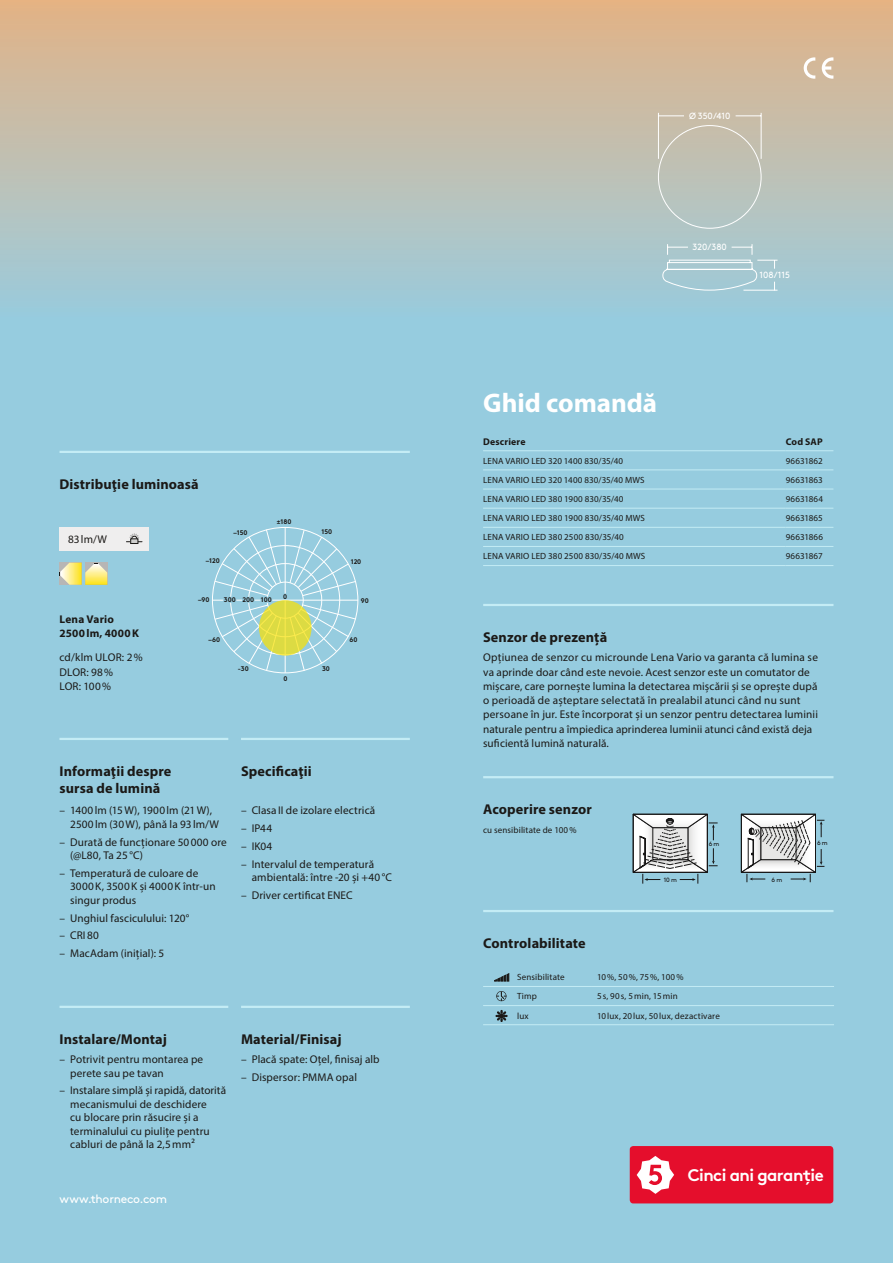
<style>
.page{position:relative;width:893px;height:1263px;background:#96ccdf}
.page>*{position:absolute;margin:0;border:0;box-sizing:border-box;transform-origin:0 0}
.Subheadline_white_18{font:700 27px "Myriad Pro";letter-spacing:-.005em;color:#fff}
.t1{font:700 16.8px "Brown";letter-spacing:-.035em;color:#fff}
.Headline_Running_Tex{font:700 14.25px/16.5px "Myriad Pro";letter-spacing:.01em;color:#1b1917}
.t2{font:12px "Brown";letter-spacing:-.02em;color:#fff}
.Running_Text_7_5pt{font:11.25px/13.5px "Myriad Pro";letter-spacing:.01em;color:#1b1917}
.Running_Text_Bold_7{font:700 11.25px/14.2px "Myriad Pro";letter-spacing:.015em;color:#1b1917}
.LVK_Lm_W_7_5pt{font:11.25px "Myriad Pro";color:#1b1917}
.Table_Headline_6_5pt{font:700 9.75px "Myriad Pro";letter-spacing:.02em;color:#1b1917}
.Table_Text_6pt{font:9px "Myriad Pro";letter-spacing:.015em;color:#1b1917}
.t3{font:9px "Brown";color:#fff}
.Caption_6pt{font:9px "Myriad Pro";letter-spacing:.015em;color:#1b1917}
.t4{font:700 6.75px "Brown";color:#1b1917}
.t5{font:6.15px "Brown";color:#161515}
</style>
<div class="page">
<div style="left:0;top:0;width:893px;height:317px;background:linear-gradient(to bottom,#e3b386,#9bccdd)"></div>
<svg style="left:658px;top:112px;width:119px;height:179px"></svg>
<svg style="left:632px;top:814px;width:86px;height:70px"></svg>
<svg style="left:741px;top:814px;width:83px;height:68px"></svg>
<hr style="left:59px;top:738px;width:169px;height:2px;background:#c4ecf5">
<hr style="left:241px;top:738px;width:169px;height:2px;background:#c4ecf5">
<hr style="left:60px;top:451px;width:350px;height:2px;background:#c4ecf5">
<hr style="left:60px;top:1006px;width:168px;height:2px;background:#c4ecf5">
<hr style="left:241px;top:1006px;width:169px;height:2px;background:#c4ecf5">
<hr style="left:483px;top:604px;width:350px;height:2px;background:#c4ecf5">
<hr style="left:483px;top:776px;width:350px;height:2px;background:#c4ecf5">
<hr style="left:483px;top:910px;width:350px;height:2px;background:#c4ecf5">
<svg style="left:60px;top:563px;width:47px;height:22px"></svg>
<hr style="left:285px;top:527px;width:1px;height:66px;background:#fff">
<hr style="left:285px;top:600px;width:1px;height:73px;background:#fff">
<hr style="left:272px;top:600px;width:86px;height:1px;background:#fff">
<svg style="left:212px;top:529px;width:145px;height:143px"></svg>
<svg style="left:259px;top:600px;width:53px;height:56px;fill:#dcdb43"></svg>
<div style="left:60px;top:527px;width:89px;height:24px;background:#efeeee"></div>
<svg style="left:126px;top:534px;width:16px;height:10px"></svg>
<hr style="left:483px;top:986px;width:108px;height:1px;background:#c4ecf5">
<hr style="left:591px;top:986px;width:243px;height:1px;background:#c4ecf5">
<hr style="left:483px;top:1005px;width:108px;height:1px;background:#c4ecf5">
<hr style="left:591px;top:1005px;width:243px;height:1px;background:#c4ecf5">
<hr style="left:483px;top:1024px;width:108px;height:1px;background:#c4ecf5">
<hr style="left:591px;top:1024px;width:243px;height:1px;background:#c4ecf5">
<svg style="left:496px;top:1010px;width:11px;height:12px"></svg>
<svg style="left:496px;top:991px;width:10px;height:10px"></svg>
<svg style="left:494px;top:973px;width:15px;height:8px"></svg>
<hr style="left:483px;top:450px;width:303px;height:1px;background:#c4ecf5">
<hr style="left:786px;top:450px;width:47px;height:1px;background:#c4ecf5">
<hr style="left:483px;top:469px;width:303px;height:1px;background:#c4ecf5">
<hr style="left:786px;top:469px;width:47px;height:1px;background:#c4ecf5">
<hr style="left:483px;top:489px;width:303px;height:1px;background:#c4ecf5">
<hr style="left:786px;top:489px;width:47px;height:1px;background:#c4ecf5">
<hr style="left:483px;top:508px;width:303px;height:1px;background:#c4ecf5">
<hr style="left:786px;top:508px;width:47px;height:1px;background:#c4ecf5">
<hr style="left:483px;top:527px;width:303px;height:1px;background:#c4ecf5">
<hr style="left:786px;top:527px;width:47px;height:1px;background:#c4ecf5">
<hr style="left:483px;top:546px;width:303px;height:1px;background:#c4ecf5">
<hr style="left:786px;top:546px;width:47px;height:1px;background:#c4ecf5">
<hr style="left:786px;top:565px;width:47px;height:1px;background:#c4ecf5">
<hr style="left:483px;top:565px;width:303px;height:1px;background:#c4ecf5">
<svg style="left:804px;top:57px;width:11px;height:22px"></svg>
<svg style="left:822px;top:57px;width:11px;height:22px"></svg>
<div style="left:630px;top:1146px;width:203px;height:57px;background:#e50e2c;border-radius:3px"></div>
<svg style="left:637px;top:1156px;width:37px;height:38px"></svg>
<p class="Headline_Running_Tex" style="left:60px;top:475px;width:141px">Distribuţie luminoasă</p>
<p class="LVK_Lm_W_7_5pt" style="left:68px;top:532px;width:41px">83lm/W</p>
<p class="t4" style="left:233px;top:527px;width:16px">–150</p>
<p class="t4" style="left:277px;top:516px;width:16px">±180</p>
<p class="t4" style="left:322px;top:526px;width:12px">150</p>
<p class="Running_Text_Bold_7" style="left:60px;top:612px;width:81px">Lena Vario<br>2500lm, 4000K</p>
<p class="Running_Text_7_5pt" style="left:60px;top:650px;width:85px;line-height:14.2px">cd/klm ULOR: 2%<br>DLOR: 98%<br>LOR: 100%</p>
<p class="t4" style="left:206px;top:555px;width:16px">–120</p>
<p class="t4" style="left:351px;top:556px;width:12px">120</p>
<p class="t4" style="left:198px;top:594px;width:13px">–90</p>
<p class="t4" style="left:361px;top:595px;width:10px">90</p>
<p class="t4" style="left:209px;top:634px;width:13px">–60</p>
<p class="t4" style="left:283px;top:591px;width:6px">0</p>
<p class="t4" style="left:224px;top:594px;width:49px">300 200 100</p>
<p class="t4" style="left:350px;top:634px;width:10px">60</p>
<p class="t4" style="left:238px;top:663px;width:13px">-30</p>
<p class="t4" style="left:284px;top:673px;width:6px">0</p>
<p class="t4" style="left:322px;top:663px;width:9px">30</p>
<p class="Headline_Running_Tex" style="left:60px;top:762px;width:113px">Informaţii despre sursa de lumină</p>
<p class="Running_Text_7_5pt" style="left:70px;top:803px;width:150px;text-indent:-11px">– 1400lm (15W), 1900lm (21W),<br>2500lm (30W), până la 93lm/W</p>
<p class="Running_Text_7_5pt" style="left:70px;top:835px;width:158px;text-indent:-11px">– Durată de funcționare 50000 ore (@L80, Ta 25°C)</p>
<p class="Running_Text_7_5pt" style="left:70px;top:866px;width:147px;text-indent:-11px">– Temperatură de culoare de<br>3000K, 3500K și 4000K într-un singur produs</p>
<p class="Running_Text_7_5pt" style="left:60px;top:911px;width:131px">– Unghiul fasciculului: 120°</p>
<p class="Running_Text_7_5pt" style="left:60px;top:928px;width:41px">– CRI80</p>
<p class="Running_Text_7_5pt" style="left:60px;top:946px;width:106px">– MacAdam (inițial): 5</p>
<p class="Headline_Running_Tex" style="left:241px;top:762px;width:72px">Specificaţii</p>
<p class="Running_Text_7_5pt" style="left:241px;top:803px;width:136px">– Clasa II de izolare electrică</p>
<p class="Running_Text_7_5pt" style="left:241px;top:821px;width:33px">– IP44</p>
<p class="Running_Text_7_5pt" style="left:241px;top:839px;width:33px">– IK04</p>
<p class="Running_Text_7_5pt" style="left:252px;top:857px;width:142px;text-indent:-11px">– Intervalul de temperatură ambientală: între -20 și +40°C</p>
<p class="Running_Text_7_5pt" style="left:241px;top:888px;width:113px">– Driver certificat ENEC</p>
<p class="Headline_Running_Tex" style="left:60px;top:1030px;width:109px">Instalare/Montaj</p>
<p class="Headline_Running_Tex" style="left:241px;top:1030px;width:102px">Material/Finisaj</p>
<p class="Running_Text_7_5pt" style="left:241px;top:1052px;width:140px">– Placă spate: Oțel, finisaj alb</p>
<p class="Running_Text_7_5pt" style="left:241px;top:1070px;width:117px">– Dispersor: PMMA opal</p>
<p class="Running_Text_7_5pt" style="left:70px;top:1052px;width:135px;text-indent:-11px">– Potrivit pentru montarea pe perete sau pe tavan</p>
<p class="Running_Text_7_5pt" style="left:70px;top:1084px;width:157px;text-indent:-11px">– Instalare simplă și rapidă, datorită mecanismului de deschidere<br>cu blocare prin răsucire și a terminalului cu piulițe pentru cabluri de până la 2,5mm²</p>
<p class="t2" style="left:60px;top:1190px;width:109px">www.thorneco.com</p>
<p class="t3" style="left:689px;top:109px;width:43px">Ø 350/410</p>
<p class="t3" style="left:693px;top:240px;width:36px">320/380</p>
<p class="t3" style="left:759px;top:268px;width:32px">108/115</p>
<p class="Subheadline_white_18" style="left:483px;top:386px;width:175px">Ghid comandă</p>
<p class="Table_Headline_6_5pt" style="left:483px;top:435px;width:44px">Descriere</p>
<p class="Table_Headline_6_5pt" style="left:786px;top:435px;width:39px">Cod SAP</p>
<p class="Table_Text_6pt" style="left:483px;top:455px;width:142px">LENA VARIO LED 320 1400 830/35/40</p>
<p class="Table_Text_6pt" style="left:786px;top:455px;width:39px">96631862</p>
<p class="Table_Text_6pt" style="left:483px;top:474px;width:163px">LENA VARIO LED 320 1400 830/35/40 MWS</p>
<p class="Table_Text_6pt" style="left:786px;top:474px;width:39px">96631863</p>
<p class="Table_Text_6pt" style="left:483px;top:493px;width:142px">LENA VARIO LED 380 1900 830/35/40</p>
<p class="Table_Text_6pt" style="left:786px;top:493px;width:39px">96631864</p>
<p class="Table_Text_6pt" style="left:483px;top:512px;width:163px">LENA VARIO LED 380 1900 830/35/40 MWS</p>
<p class="Table_Text_6pt" style="left:786px;top:512px;width:39px">96631865</p>
<p class="Table_Text_6pt" style="left:483px;top:532px;width:142px">LENA VARIO LED 380 2500 830/35/40</p>
<p class="Table_Text_6pt" style="left:786px;top:532px;width:39px">96631866</p>
<p class="Table_Text_6pt" style="left:483px;top:551px;width:164px">LENA VARIO LED 380 2500 830/35/40 MWS</p>
<p class="Table_Text_6pt" style="left:786px;top:551px;width:38px">96631867</p>
<p class="Headline_Running_Tex" style="left:483px;top:629px;width:126px">Senzor de prezență</p>
<p class="Running_Text_7_5pt" style="left:483px;top:650px;width:336px;line-height:14.2px">Opțiunea de senzor cu microunde Lena Vario va garanta că lumina se va aprinde doar când este nevoie. Acest senzor este un comutator de mișcare, care pornește lumina la detectarea mișcării și se oprește după o perioadă de așteptare selectată în prealabil atunci când nu sunt persoane în jur. Este încorporat și un senzor pentru detectarea luminii naturale pentru a împiedica aprinderea luminii atunci când există deja suficientă lumină naturală.</p>
<p class="Headline_Running_Tex" style="left:483px;top:801px;width:110px">Acoperire senzor</p>
<p class="Caption_6pt" style="left:483px;top:825px;width:95px">cu sensibilitate de 100%</p>
<p class="Headline_Running_Tex" style="left:483px;top:935px;width:104px">Controlabilitate</p>
<p class="t5" style="left:664px;top:875px;width:15px">10 m</p>
<p class="t5" style="left:709px;top:839px;width:12px">6 m</p>
<p class="Table_Text_6pt" style="left:517px;top:971px;width:49px">Sensibilitate</p>
<p class="Table_Text_6pt" style="left:597px;top:971px;width:88px">10%, 50%, 75%, 100%</p>
<p class="Table_Text_6pt" style="left:517px;top:991px;width:21px">Timp</p>
<p class="Table_Text_6pt" style="left:597px;top:991px;width:82px">5s, 90s, 5min, 15min</p>
<p class="Table_Text_6pt" style="left:517px;top:1010px;width:13px">lux</p>
<p class="Table_Text_6pt" style="left:597px;top:1010px;width:124px">10lux, 20lux, 50lux, dezactivare</p>
<p class="t5" style="left:772px;top:875px;width:12px">6 m</p>
<p class="t5" style="left:817px;top:838px;width:12px">6 m</p>
<h2 class="t1" style="left:688px;top:1161px;width:137px">Cinci ani garanţie</h2>
</div>
